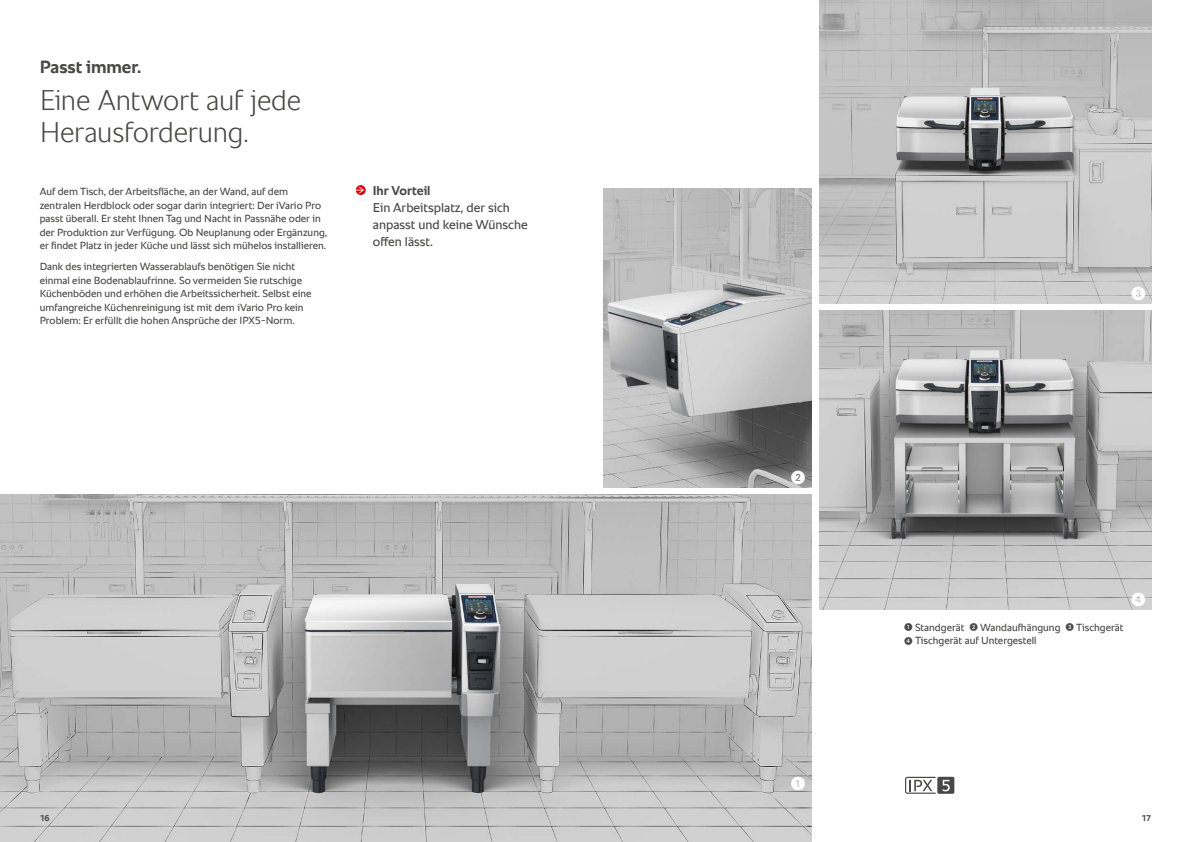
<style>
.page{position:relative;width:1191px;height:842px;background:#fff}
.page>*{position:absolute;margin:0;border:0;box-sizing:border-box;transform-origin:0 0}
.t1{font:300 29px/32px "RATIONAL Sans TT";letter-spacing:-.01em;color:#484847}
.t2{font:700 18px "RATIONAL Sans TT";color:#484847}
.t3{font:14px "European Pi One";color:#fff}
.t4{font:13px/17px "RATIONAL Sans TT";color:#484847}
.t5{font:700 13px "RATIONAL Sans TT";letter-spacing:-.005em;color:#484847}
.t6{font:10.5px/13.6px "RATIONAL Sans TT";color:#484847}
.t7{font:700 8.5px "RATIONAL Sans TT";color:#484847}
.s1{font-family:"European Pi One";font-size:8px}
</style>
<div class="page">
<img style="left:0;top:494px;width:811px;height:348px">
<img style="left:819px;top:0;width:332px;height:304px">
<img style="left:604px;top:188px;width:207px;height:300px">
<img style="left:819px;top:311px;width:332px;height:298px">
<svg style="left:905px;top:777px;width:49px;height:17px"></svg>
<svg style="left:356px;top:185px;width:10px;height:10px"></svg>
<h2 class="t2" style="left:40px;top:53px;width:103px">Passt immer.</h2>
<h1 class="t1" style="left:40px;top:84px;width:263px">Eine Antwort auf jede<br>Herausforderung.</h1>
<p class="t6" style="left:40px;top:185px;width:289px">Auf dem Tisch, der Arbeitsfläche, an der Wand, auf dem zentralen Herdblock oder sogar darin integriert: Der iVario Pro passt überall. Er steht Ihnen Tag und Nacht in Passnähe oder in der Produktion zur Verfügung. Ob Neuplanung oder Ergänzung, er findet Platz in jeder Küche und lässt sich mühelos installieren.</p>
<p class="t6" style="left:40px;top:260px;width:273px">Dank des integrierten Wasserablaufs benötigen Sie nicht einmal eine Bodenablaufrinne. So vermeiden Sie rutschige Küchenböden und erhöhen die Arbeitssicherheit. Selbst eine umfangreiche Küchenreinigung ist mit dem iVario Pro kein Problem: Er erfüllt die hohen Ansprüche der IPX5-Norm.</p>
<p class="t5" style="left:373px;top:181px;width:59px">Ihr Vorteil</p>
<p class="t4" style="left:373px;top:199px;width:156px">Ein Arbeitsplatz, der sich anpasst und keine Wünsche offen lässt.</p>
<h3 class="t3" style="left:791px;top:469px;width:15px">2</h3>
<h3 class="t3" style="left:791px;top:776px;width:15px">1</h3>
<h3 class="t3" style="left:1131px;top:286px;width:15px">3</h3>
<p class="t6" style="left:904px;top:620px;width:220px"><span class="s1">1</span> Standgerät <span class="s1">2</span> Wandaufhängung <span class="s1">3</span> Tischgerät<br><span class="s1">4</span> Tischgerät auf Untergestell</p>
<h3 class="t3" style="left:1131px;top:592px;width:15px">4</h3>
<p class="t7" style="left:40px;top:812px;width:11px">16</p>
<p class="t7" style="left:1141px;top:812px;width:11px">17</p>
</div>
